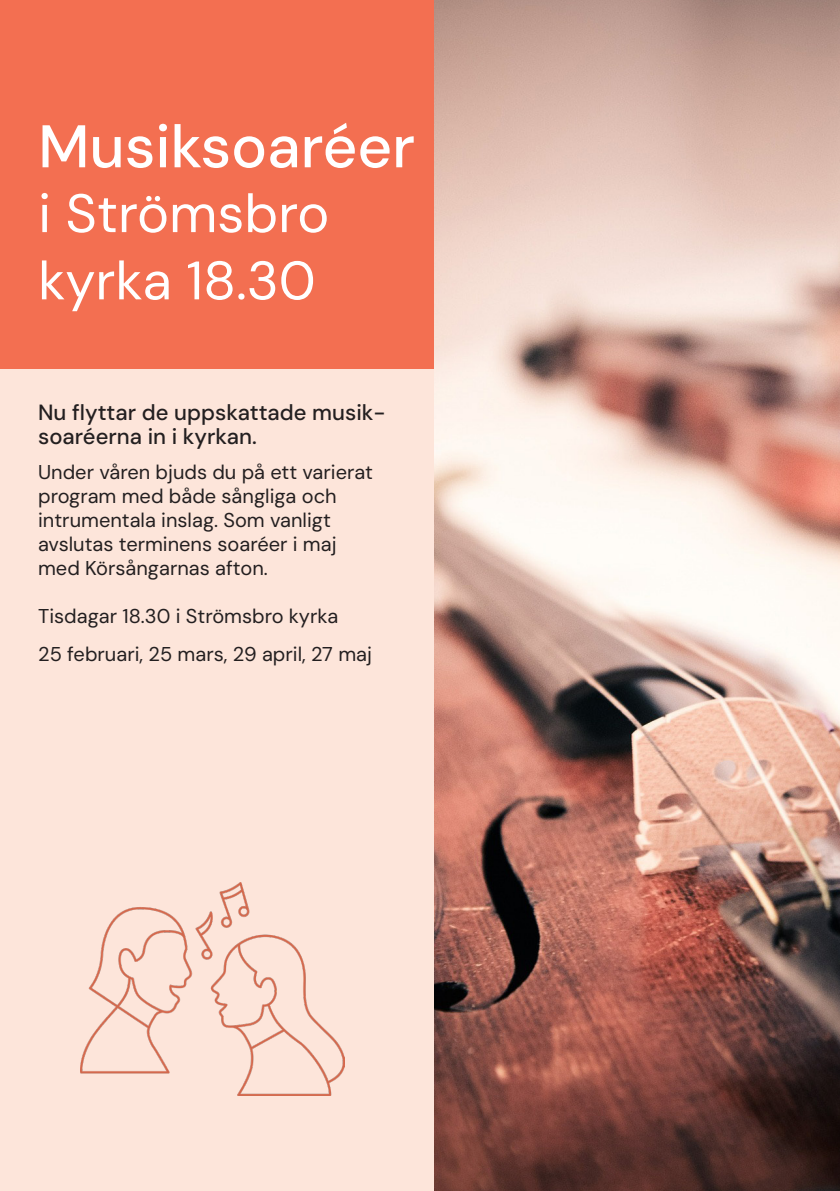
<style>
.page{position:relative;width:840px;height:1191px;background:#fff}
.page>*{position:absolute;margin:0;border:0;box-sizing:border-box;transform-origin:0 0}
.t1{font:500 60px "DM Sans";color:#fff}
.t2{font:54px/67.2px "DM Sans";color:#fff}
.t3{font:500 22px/24px "DM Sans";color:#231f20}
.t4{font:20px/24px "DM Sans";color:#231f20}
</style>
<div class="page">
<div style="left:0;top:0;width:839px;height:1191px;background:#fde5da"></div>
<div style="left:0;top:0;width:435px;height:369px;background:#f36f51"></div>
<img style="left:434px;top:0;width:405px;height:1191px">
<img style="left:81px;top:882px;width:263px;height:213px">
<p class="t1" style="left:38px;top:109px;width:378px">Musiksoaréer</p>
<p class="t2" style="left:38px;top:179px;width:292px">i Strömsbro kyrka 18.30</p>
<p class="t3" style="left:38px;top:400px;width:349px">Nu flyttar de uppskattade musik&shy;soaréerna in i kyrkan.</p>
<p class="t4" style="left:38px;top:460px;width:336px">Under våren bjuds du på ett varierat program med både sångliga och intrumentala inslag. Som vanligt avslutas terminens soaréer i maj med Körsångarnas afton.</p>
<p class="t4" style="left:38px;top:604px;width:301px">Tisdagar 18.30 i Strömsbro kyrka</p>
<p class="t4" style="left:38px;top:642px;width:335px">25 februari, 25 mars, 29 april, 27 maj</p>
</div>
